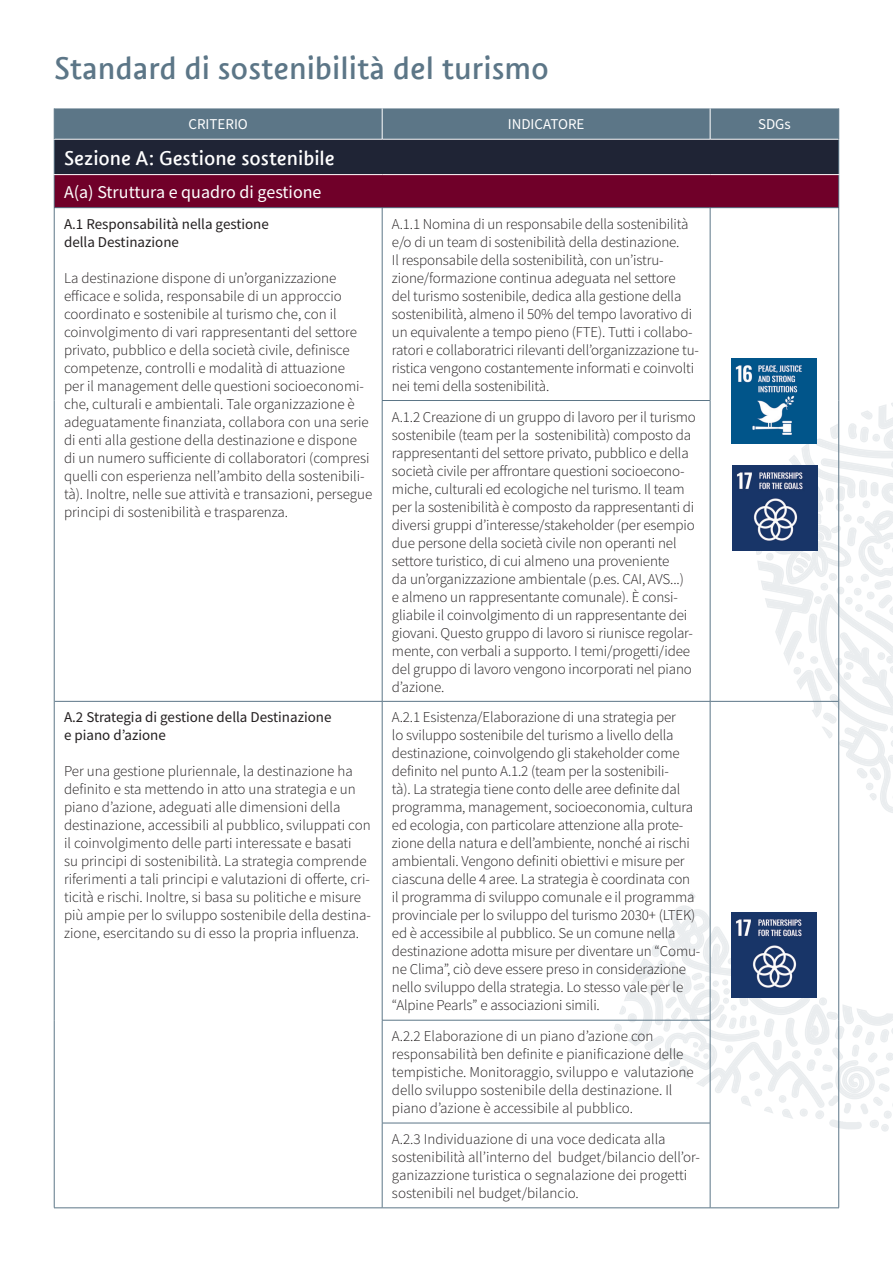
<style>
.page{position:relative;width:893px;height:1263px;background:#fff}
.page>*{position:absolute;margin:0;border:0;box-sizing:border-box;transform-origin:0 0}
.t1{font:33px "Suedtirol Next TT";color:#5c7687}
.t2{font:21px "Suedtirol Next TT";color:#fff}
.t3{font:18px "Source Sans Pro";color:#fff}
.t4{font:300 15px/18px "Source Sans Pro";letter-spacing:-.01em;color:#231f20}
.t5{font:15px/18px "Source Sans Pro";color:#231f20}
.t6{font:15px "Source Sans Pro";color:#fff}
</style>
<div class="page">
<svg style="left:614px;top:905px;width:279px;height:226px"></svg>
<svg style="left:753px;top:398px;width:140px;height:415px"></svg>
<svg style="left:688px;top:892px;width:8px;height:7px"></svg>
<img style="left:821px;top:1082px;width:47px;height:47px">
<img style="left:669px;top:1042px;width:40px;height:38px">
<div style="left:55px;top:108px;width:783px;height:31px;background:#5c7687"></div>
<div style="left:54px;top:139px;width:785px;height:36px;background:#1f2435"></div>
<div style="left:54px;top:175px;width:785px;height:33px;background:#700029"></div>
<hr style="left:54px;top:139px;width:1px;height:35px;background:#5c7687">
<hr style="left:382px;top:208px;width:1px;height:192px;background:#5c7687">
<hr style="left:382px;top:400px;width:328px;height:1px;background:#5c7687">
<hr style="left:382px;top:401px;width:1px;height:300px;background:#5c7687">
<hr style="left:382px;top:701px;width:1px;height:319px;background:#5c7687">
<hr style="left:382px;top:1020px;width:1px;height:103px;background:#5c7687">
<hr style="left:382px;top:1123px;width:1px;height:84px;background:#5c7687">
<hr style="left:54px;top:139px;width:328px;height:1px;background:#fff">
<hr style="left:382px;top:139px;width:328px;height:1px;background:#fff">
<hr style="left:710px;top:139px;width:129px;height:1px;background:#fff">
<hr style="left:54px;top:207px;width:328px;height:1px;background:#5c7687">
<hr style="left:382px;top:207px;width:328px;height:1px;background:#5c7687">
<hr style="left:710px;top:207px;width:128px;height:1px;background:#5c7687">
<hr style="left:838px;top:139px;width:1px;height:35px;background:#5c7687">
<hr style="left:710px;top:208px;width:1px;height:192px;background:#5c7687">
<hr style="left:710px;top:400px;width:1px;height:301px;background:#5c7687">
<hr style="left:710px;top:701px;width:1px;height:319px;background:#5c7687">
<hr style="left:710px;top:1020px;width:1px;height:103px;background:#5c7687">
<hr style="left:710px;top:1123px;width:1px;height:84px;background:#5c7687">
<hr style="left:382px;top:1020px;width:328px;height:1px;background:#5c7687">
<hr style="left:382px;top:1123px;width:328px;height:1px;background:#5c7687">
<hr style="left:54px;top:701px;width:328px;height:1px;background:#5c7687">
<hr style="left:382px;top:701px;width:328px;height:1px;background:#5c7687">
<hr style="left:710px;top:701px;width:128px;height:1px;background:#5c7687">
<hr style="left:54px;top:1207px;width:328px;height:1px;background:#5c7687">
<hr style="left:382px;top:1207px;width:328px;height:1px;background:#5c7687">
<hr style="left:710px;top:1207px;width:129px;height:1px;background:#5c7687">
<hr style="left:382px;top:108px;width:1px;height:31px;background:#fff">
<hr style="left:710px;top:108px;width:1px;height:31px;background:#fff">
<hr style="left:54px;top:175px;width:1px;height:33px;background:#5c7687">
<hr style="left:838px;top:175px;width:1px;height:33px;background:#5c7687">
<hr style="left:54px;top:208px;width:1px;height:192px;background:#5c7687">
<hr style="left:54px;top:400px;width:1px;height:301px;background:#5c7687">
<hr style="left:838px;top:208px;width:1px;height:192px;background:#5c7687">
<hr style="left:838px;top:400px;width:1px;height:301px;background:#5c7687">
<hr style="left:54px;top:701px;width:1px;height:319px;background:#5c7687">
<hr style="left:54px;top:1020px;width:1px;height:103px;background:#5c7687">
<hr style="left:54px;top:1123px;width:1px;height:84px;background:#5c7687">
<hr style="left:838px;top:701px;width:1px;height:319px;background:#5c7687">
<hr style="left:838px;top:1020px;width:1px;height:103px;background:#5c7687">
<hr style="left:838px;top:1123px;width:1px;height:84px;background:#5c7687">
<hr style="left:54px;top:174px;width:328px;height:1px;background:#fff">
<hr style="left:382px;top:174px;width:328px;height:1px;background:#fff">
<hr style="left:710px;top:174px;width:129px;height:1px;background:#fff">
<hr style="left:54px;top:108px;width:1px;height:31px;background:#5c7687">
<hr style="left:838px;top:108px;width:1px;height:31px;background:#5c7687">
<img style="left:732px;top:466px;width:85px;height:85px">
<img style="left:732px;top:358px;width:85px;height:85px">
<img style="left:732px;top:912px;width:85px;height:85px">
<p class="t1" style="left:54px;top:49px;width:496px">Standard di sostenibilità del turismo</p>
<p class="t6" style="left:188px;top:115px;width:61px">CRITERIO</p>
<p class="t6" style="left:508px;top:115px;width:78px">INDICATORE</p>
<p class="t6" style="left:758px;top:115px;width:34px">SDGs</p>
<p class="t2" style="left:64px;top:146px;width:272px">Sezione A: Gestione sostenibile</p>
<p class="t3" style="left:64px;top:180px;width:259px">A(a) Struttura e quadro di gestione</p>
<p class="t5" style="left:64px;top:215px;width:206px">A.1 Responsabilità nella gestione della Destinazione</p>
<p class="t4" style="left:64px;top:269px;width:310px">La destinazione dispone di un’organizzazione efficace e solida, responsabile di un approccio coordinato e sostenibile al turismo che, con il coinvolgimento di vari rappresentanti del settore privato, pubblico e della società civile, definisce competenze, controlli e modalità di attuazione<br>per il management delle questioni socioeconomi&shy;che, culturali e ambientali. Tale organizzazione è adeguatamente finanziata, collabora con una serie di enti alla gestione della destinazione e dispone<br>di un numero sufficiente di collaboratori (compresi quelli con esperienza nell’ambito della sostenibili&shy;tà). Inoltre, nelle sue attività e transazioni, persegue principi di sostenibilità e trasparenza.</p>
<p class="t4" style="left:392px;top:215px;width:308px">A.1.1 Nomina di un responsabile della sostenibilità e/o di un team di sostenibilità della destinazione.<br>Il responsabile della sostenibilità, con un’istru&shy;zione/formazione continua adeguata nel settore<br>del turismo sostenibile, dedica alla gestione della sostenibilità, almeno il 50% del tempo lavorativo di un equivalente a tempo pieno (FTE). Tutti i collabo&shy;ratori e collaboratrici rilevanti dell’organizzazione tu&shy;ristica vengono costantemente informati e coinvolti nei temi della sostenibilità.</p>
<p class="t4" style="left:392px;top:408px;width:305px">A.1.2 Creazione di un gruppo di lavoro per il turismo sostenibile (team per la sostenibilità) composto da rappresentanti del settore privato, pubblico e della società civile per affrontare questioni socioecono&shy;miche, culturali ed ecologiche nel turismo. Il team per la sostenibilità è composto da rappresentanti di diversi gruppi d’interesse/stakeholder (per esempio due persone della società civile non operanti nel settore turistico, di cui almeno una proveniente<br>da un’organizzazione ambientale (p.es. CAI, AVS...)<br>e almeno un rappresentante comunale). È consi&shy;gliabile il coinvolgimento di un rappresentante dei giovani. Questo gruppo di lavoro si riunisce regolar&shy;mente, con verbali a supporto. I temi/progetti/idee del gruppo di lavoro vengono incorporati nel piano d’azione.</p>
<p class="t5" style="left:64px;top:708px;width:269px">A.2 Strategia di gestione della Destinazione</p>
<p class="t5" style="left:64px;top:726px;width:103px">e piano d’azione</p>
<p class="t4" style="left:64px;top:762px;width:308px">Per una gestione pluriennale, la destinazione ha definito e sta mettendo in atto una strategia e un piano d’azione, adeguati alle dimensioni della destinazione, accessibili al pubblico, sviluppati con il coinvolgimento delle parti interessate e basati<br>su principi di sostenibilità. La strategia comprende riferimenti a tali principi e valutazioni di offerte, cri&shy;ticità e rischi. Inoltre, si basa su politiche e misure più ampie per lo sviluppo sostenibile della destina&shy;zione, esercitando su di esso la propria influenza.</p>
<p class="t4" style="left:392px;top:708px;width:310px">A.2.1 Esistenza/Elaborazione di una strategia per<br>lo sviluppo sostenibile del turismo a livello della destinazione, coinvolgendo gli stakeholder come definito nel punto A.1.2 (team per la sostenibili-<br>tà). La strategia tiene conto delle aree definite dal programma, management, socioeconomia, cultura ed ecologia, con particolare attenzione alla prote&shy;zione della natura e dell’ambiente, nonché ai rischi ambientali. Vengono definiti obiettivi e misure per ciascuna delle 4 aree. La strategia è coordinata con il programma di sviluppo comunale e il programma provinciale per lo sviluppo del turismo 2030+ (LTEK) ed è accessibile al pubblico. Se un comune nella destinazione adotta misure per diventare un “Comu&shy;ne Clima”, ciò deve essere preso in considerazione nello sviluppo della strategia. Lo stesso vale per le “Alpine Pearls” e associazioni simili.</p>
<p class="t4" style="left:392px;top:1027px;width:303px">A.2.2 Elaborazione di un piano d’azione con responsabilità ben definite e pianificazione delle tempistiche. Monitoraggio, sviluppo e valutazione dello sviluppo sostenibile della destinazione. Il piano d’azione è accessibile al pubblico.</p>
<p class="t4" style="left:392px;top:1130px;width:310px">A.2.3 Individuazione di una voce dedicata alla sostenibilità all’interno del budget/bilancio dell’or&shy;ganizazzione turistica o segnalazione dei progetti sostenibili nel budget/bilancio.</p>
</div>
